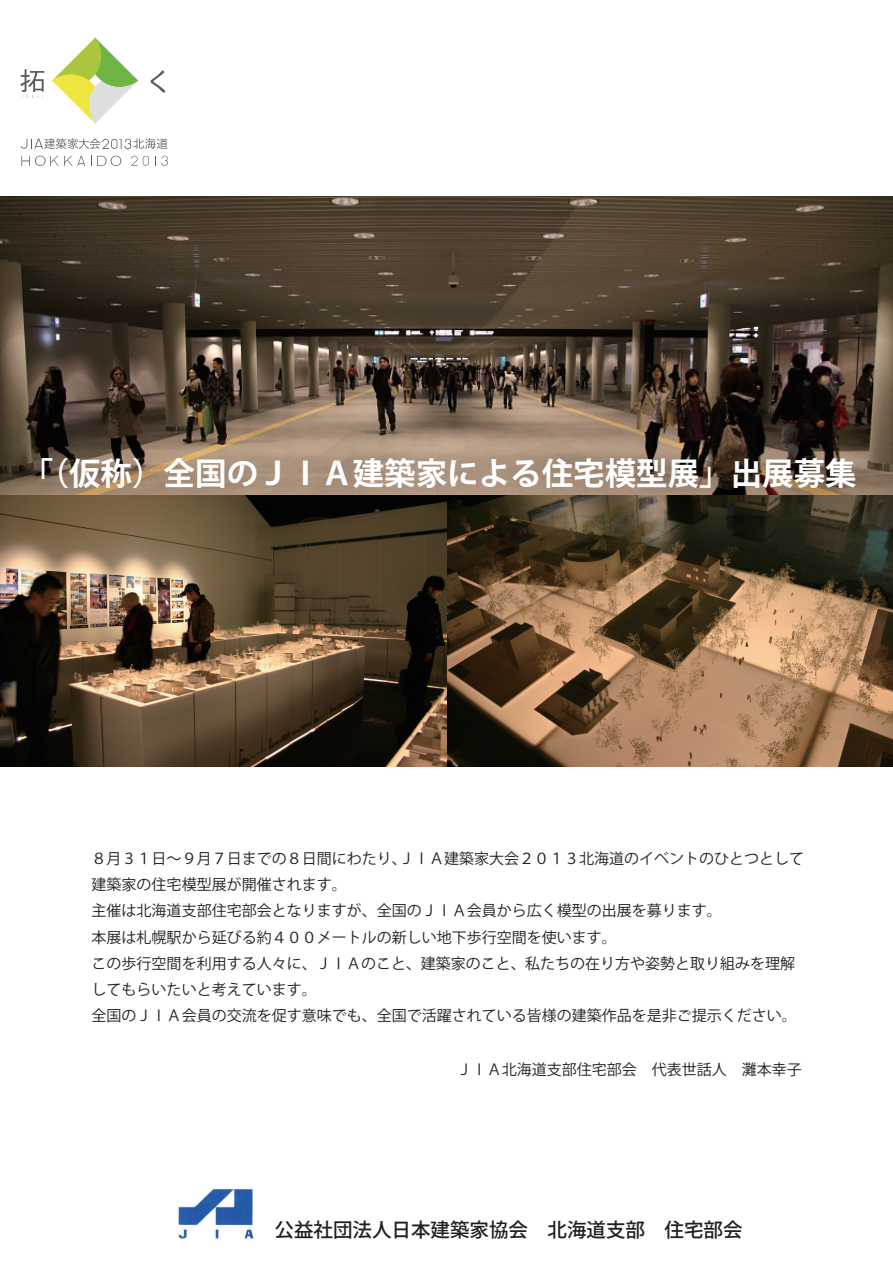
<style>
.page{position:relative;width:893px;height:1263px;background:#fff}
.page>*{position:absolute;margin:0;border:0;box-sizing:border-box;transform-origin:0 0}
.t1{font:700 31.5px "Koz Go Pro";color:#fff}
.t2{font:500 19.5px "Koz Go Pro";color:#231f20}
.t3{font:15px/26.2px "Koz Go Pro";color:#231f20}
</style>
<div class="page">
<img style="left:0;top:494px;width:893px;height:272px">
<img style="left:0;top:196px;width:893px;height:298px">
<img style="left:178px;top:1189px;width:76px;height:50px">
<svg style="left:151px;top:70px;width:15px;height:23px"></svg>
<svg style="left:21px;top:156px;width:64px;height:10px"></svg>
<svg style="left:91px;top:156px;width:30px;height:10px"></svg>
<svg style="left:131px;top:156px;width:18px;height:10px"></svg>
<svg style="left:155px;top:156px;width:13px;height:10px"></svg>
<svg style="left:21px;top:138px;width:147px;height:11px"></svg>
<svg style="left:55px;top:38px;width:80px;height:82px"></svg>
<div style="left:101px;top:74px;width:37px;height:13px;background:#70b446;border-radius:50%"></div>
<div style="left:89px;top:38px;width:12px;height:36px;background:#aac63f;border-radius:50%"></div>
<div style="left:52px;top:74px;width:37px;height:13px;background:#efe541;border-radius:50%"></div>
<svg style="left:89px;top:87px;width:12px;height:37px"></svg>
<svg style="left:20px;top:69px;width:24px;height:29px"></svg>
<h1 class="t1" style="left:22px;top:454px;width:836px">「（仮称）全国のＪＩＡ建築家による住宅模型展」出展募集</h1>
<p class="t3" style="left:92px;top:845px;width:714px">８月３１日～９月７日までの８日間にわたり、ＪＩＡ建築家大会２０１３北海道のイベントのひとつとして建築家の住宅模型展が開催されます。<br>主催は北海道支部住宅部会となりますが、全国のＪＩＡ会員から広く模型の出展を募ります。<br>本展は札幌駅から延びる約４００メートルの新しい地下歩行空間を使います。<br>この歩行空間を利用する人々に、ＪＩＡのこと、建築家のこと、私たちの在り方や姿勢と取り組みを理解してもらいたいと考えています。<br>全国のＪＩＡ会員の交流を促す意味でも、全国で活躍されている皆様の建築作品を是非ご提示ください。</p>
<p class="t3" style="left:457px;top:1057px;width:346px">ＪＩＡ北海道支部住宅部会　代表世話人　灘本幸子</p>
<h2 class="t2" style="left:275px;top:1217px;width:469px">公益社団法人日本建築家協会　北海道支部　住宅部会</h2>
</div>
